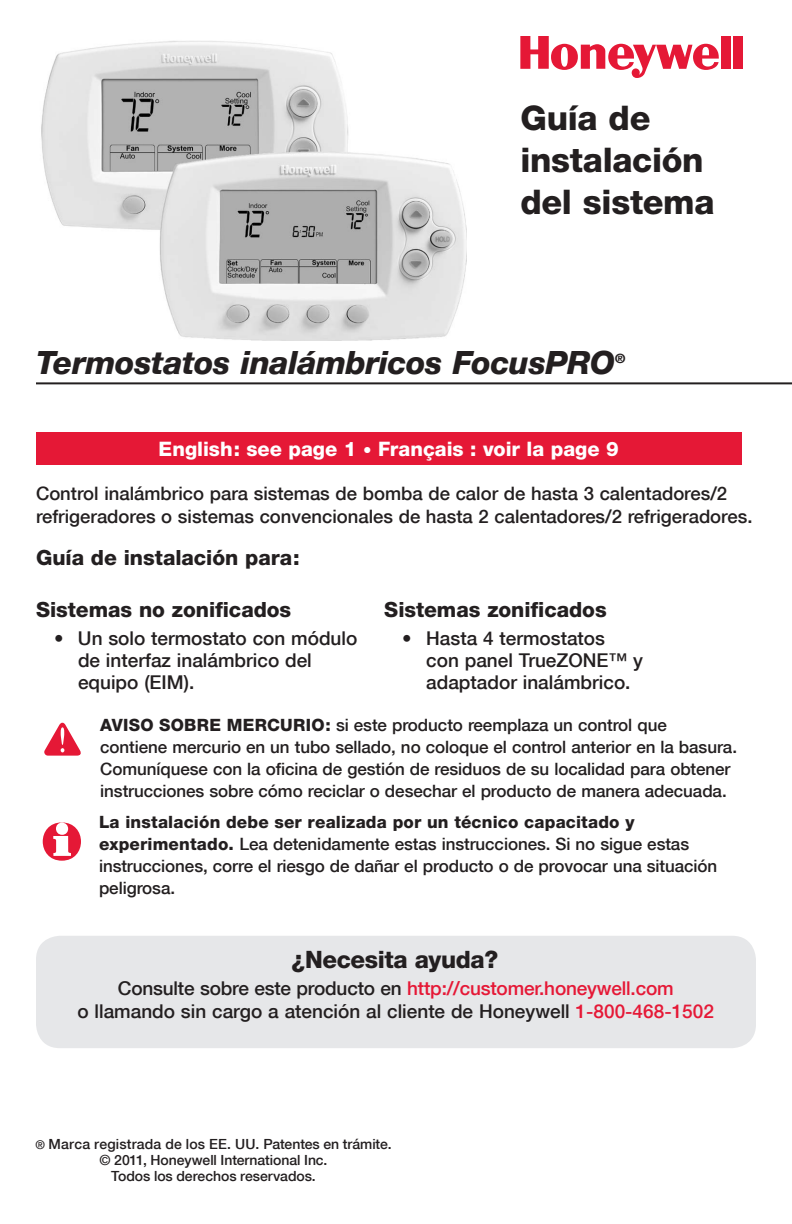
<style>
.page{position:relative;width:792px;height:1224px;background:#fff}
.page>*{position:absolute;margin:0;border:0;box-sizing:border-box;transform-origin:0 0}
.Guide_Title{font:800 34px "Helvetica Neue";letter-spacing:-.01em;color:#231f20}
.Product_Title{font:italic 800 32px "Helvetica Neue";letter-spacing:-.01em;color:#231f20}
.t1{font:800 24px "Helvetica Neue";letter-spacing:-.015em;color:#231f20}
.Header_Bold{font:800 21px "Helvetica Neue";letter-spacing:-.005em;color:#231f20}
.Header_Bold-2{font:800 20px "Helvetica Neue";color:#fff}
.Bullet{font:500 19px/22px "Helvetica Neue";color:#231f20}
.Text_Sans{font:500 18.4px/23px "Helvetica Neue";color:#231f20}
.Captions{font:500 17px/22px "Helvetica Neue";letter-spacing:-.005em;color:#231f20}
.t2{font:500 14px/16px "Helvetica Neue";letter-spacing:-.005em;color:#231f20;text-align:center}
.Product_Title-2{font:italic 800 12.8px "Helvetica Neue";color:#231f20}
.s1{font-weight:500;font-style:italic;font-size:17px}
.s2{font-weight:800}
.s3{color:#e51836}
.s4{font-size:12px}
</style>
<div class="page">
<img style="left:41px;top:41px;width:426px;height:300px">
<hr style="left:36px;top:382px;width:756px;height:2px;background:#231f20">
<div style="left:721px;top:36px;width:9px;height:33px;background:#e51836"></div>
<div style="left:734px;top:36px;width:9px;height:33px;background:#e51836"></div>
<svg style="left:520px;top:36px;width:199px;height:42px"></svg>
<svg style="left:44px;top:723px;width:37px;height:33px"></svg>
<div style="left:36px;top:432px;width:706px;height:33px;background:#e51836"></div>
<svg style="left:43px;top:822px;width:38px;height:39px"></svg>
<div style="left:36px;top:936px;width:720px;height:112px;background:#e6e7e9;border-radius:24px"></div>
<p class="Guide_Title" style="left:520px;top:97px;width:132px">Guía de</p>
<p class="Guide_Title" style="left:520px;top:139px;width:185px">instalación</p>
<p class="Guide_Title" style="left:520px;top:181px;width:196px">del sistema</p>
<p class="Product_Title" style="left:36px;top:343px;width:581px">Termostatos inalámbricos FocusPRO</p>
<p class="Product_Title-2" style="left:615px;top:350px;width:12px">®</p>
<p class="Header_Bold-2" style="left:159px;top:437px;width:462px">English: see page 1 <span class="s1">•</span> Français : voir la page 9</p>
<p class="Text_Sans" style="left:36px;top:482px;width:718px">Control inalámbrico para sistemas de bomba de calor de hasta 3 calentadores/2 refrigeradores o sistemas convencionales de hasta 2 calentadores/2 refrigeradores.</p>
<p class="Header_Bold" style="left:36px;top:545px;width:265px">Guía de instalación para:</p>
<p class="Header_Bold" style="left:36px;top:597px;width:257px">Sistemas no zonificados</p>
<p class="Bullet" style="left:78px;top:627px;width:281px;text-indent:-24px">• Un solo termostato con módulo de interfaz inalámbrico del equipo (EIM).</p>
<p class="Header_Bold" style="left:384px;top:597px;width:224px">Sistemas zonificados</p>
<p class="Bullet" style="left:426px;top:627px;width:218px;text-indent:-24px">• Hasta 4 termostatos<br>con panel TrueZONE™ y adaptador inalámbrico.</p>
<p class="Captions" style="left:100px;top:714px;width:638px"><span class="s2">AVISO SOBRE MERCURIO:</span> si este producto reemplaza un control que contiene mercurio en un tubo sellado, no coloque el control anterior en la basura.<br>Comuníquese con la oficina de gestión de residuos de su localidad para obtener instrucciones sobre cómo reciclar o desechar el producto de manera adecuada.</p>
<p class="Captions" style="left:99px;top:811px;width:620px"><span class="s2">La instalación debe ser realizada por un técnico capacitado y experimentado.</span> Lea detenidamente estas instrucciones. Si no sigue estas instrucciones, corre el riesgo de dañar el producto o de provocar una situación peligrosa.</p>
<p class="t1" style="left:292px;top:945px;width:208px">¿Necesita ayuda?</p>
<p class="Bullet" style="left:77px;top:977px;width:638px;line-height:23px;text-align:center">Consulte sobre este producto en <span class="s3">http://customer.honeywell.com<br></span>o llamando sin cargo a atención al cliente de Honeywell <span class="s3">1-800-468-1502</span></p>
<p class="t2" style="left:35px;top:1136px;width:358px"><span class="s4">®</span> Marca registrada de los EE. UU. Patentes en trámite. © 2011, Honeywell International Inc.</p>
<p class="t2" style="left:111px;top:1168px;width:206px">Todos los derechos reservados.</p>
</div>
